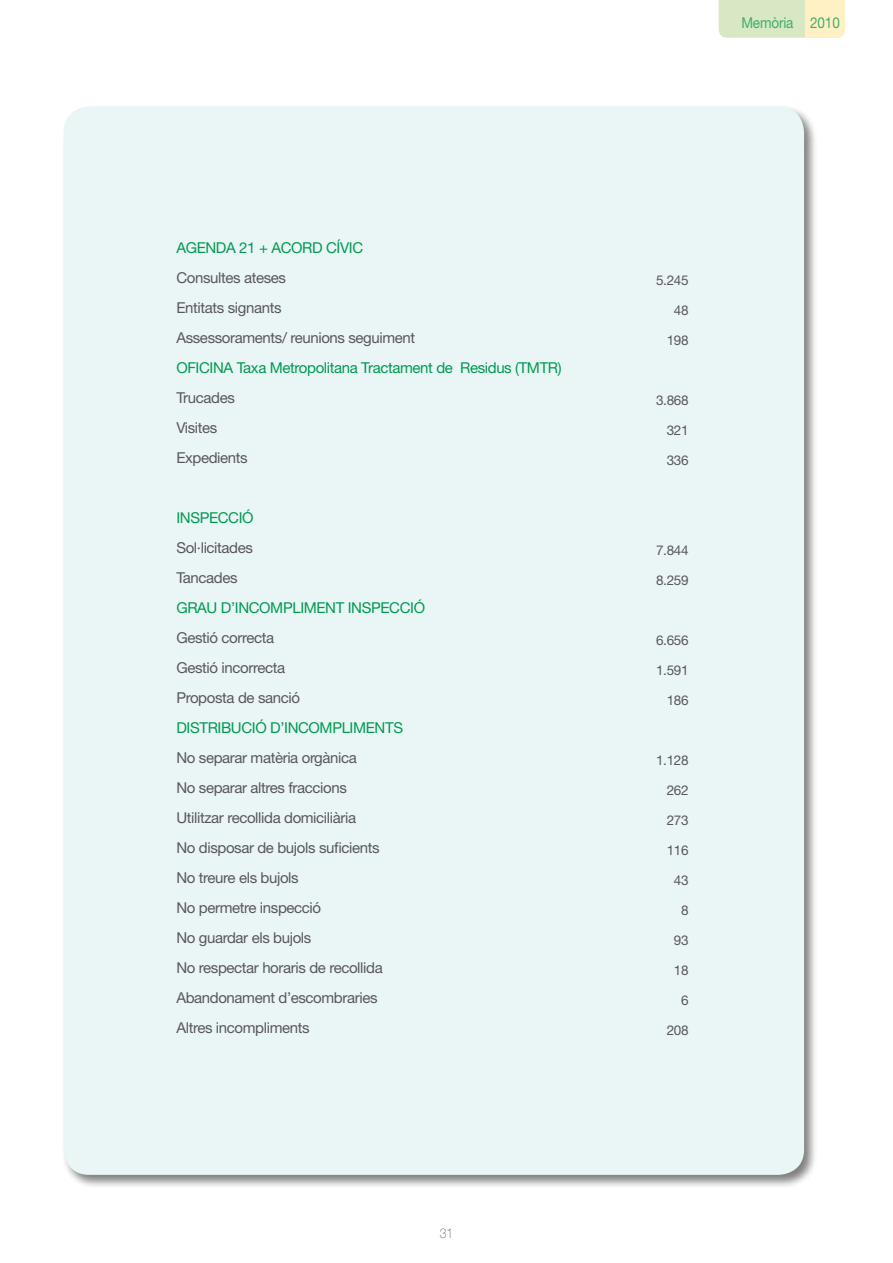
<style>
.page{position:relative;width:893px;height:1263px;background:#fff}
.page>*{position:absolute;margin:0;border:0;box-sizing:border-box;transform-origin:0 0}
.t1{font:15px/30px "Helvetica Neue";letter-spacing:-.025em;color:#58585a}
.t2{font:15px "Helvetica Neue";letter-spacing:-.025em;color:#009a51}
.t3{font:15px "Helvetica Neue";letter-spacing:-.01em;color:#41ad70;scale:.9 1}
.t4{font:13.5px "Helvetica Neue";letter-spacing:-.025em;color:#58585a}
.t5{font:100 13.5px "Helvetica Neue";color:#58585a;scale:.9 1}
</style>
<div class="page">
<div style="left:719px;top:0;width:86px;height:38px;background:#d8e8c4"></div>
<div style="left:805px;top:0;width:40px;height:38px;background:#fff1c3"></div>
<div style="left:62px;top:105px;width:756px;height:1084px;background:#000;opacity:.5"></div>
<div style="left:64px;top:107px;width:740px;height:1068px;background:#eaf5f6;border-radius:26px"></div>
<p class="t2" style="left:176px;top:238px;width:188px">AGENDA 21 + ACORD CÍVIC</p>
<p class="t1" style="left:176px;top:262px;width:240px">Consultes ateses<br>Entitats signants<br>Assessoraments/ reunions seguiment</p>
<p class="t2" style="left:176px;top:358px;width:387px">OFICINA Taxa Metropolitana Tractament de Residus (TMTR)</p>
<p class="t1" style="left:176px;top:382px;width:73px">Trucades<br>Visites<br>Expedients</p>
<p class="t2" style="left:176px;top:508px;width:79px">INSPECCIÓ</p>
<p class="t1" style="left:176px;top:532px;width:78px">Sol·licitades<br>Tancades</p>
<p class="t2" style="left:176px;top:598px;width:250px">GRAU D’INCOMPLIMENT INSPECCIÓ</p>
<p class="t1" style="left:176px;top:622px;width:125px">Gestió correcta<br>Gestió incorrecta<br>Proposta de sanció</p>
<p class="t2" style="left:176px;top:718px;width:228px">DISTRIBUCIÓ D’INCOMPLIMENTS</p>
<p class="t1" style="left:176px;top:742px;width:208px">No separar matèria orgànica<br>No separar altres fraccions<br>Utilitzar recollida domiciliària<br>No disposar de bujols suficients<br>No treure els bujols<br>No permetre inspecció<br>No guardar els bujols<br>No respectar horaris de recollida<br>Abandonament d’escombraries<br>Altres incompliments</p>
<p class="t5" style="left:440px;top:1225px;width:16px">31</p>
<p class="t3" style="left:741px;top:14px;width:111px">Memòria 2010</p>
<p class="t4" style="left:656px;top:272px;width:34px">5.245</p>
<p class="t4" style="left:674px;top:302px;width:16px">48</p>
<p class="t4" style="left:667px;top:332px;width:23px">198</p>
<p class="t4" style="left:656px;top:392px;width:34px">3.868</p>
<p class="t4" style="left:667px;top:422px;width:23px">321</p>
<p class="t4" style="left:667px;top:452px;width:23px">336</p>
<p class="t4" style="left:656px;top:542px;width:34px">7.844</p>
<p class="t4" style="left:656px;top:572px;width:34px">8.259</p>
<p class="t4" style="left:656px;top:632px;width:34px">6.656</p>
<p class="t4" style="left:656px;top:662px;width:34px">1.591</p>
<p class="t4" style="left:667px;top:692px;width:23px">186</p>
<p class="t4" style="left:656px;top:752px;width:34px">1.128</p>
<p class="t4" style="left:667px;top:782px;width:23px">262</p>
<p class="t4" style="left:667px;top:812px;width:23px">273</p>
<p class="t4" style="left:667px;top:842px;width:23px">116</p>
<p class="t4" style="left:674px;top:872px;width:16px">43</p>
<p class="t4" style="left:681px;top:902px;width:9px">8</p>
<p class="t4" style="left:674px;top:932px;width:16px">93</p>
<p class="t4" style="left:674px;top:962px;width:16px">18</p>
<p class="t4" style="left:681px;top:992px;width:9px">6</p>
<p class="t4" style="left:667px;top:1022px;width:23px">208</p>
</div>
